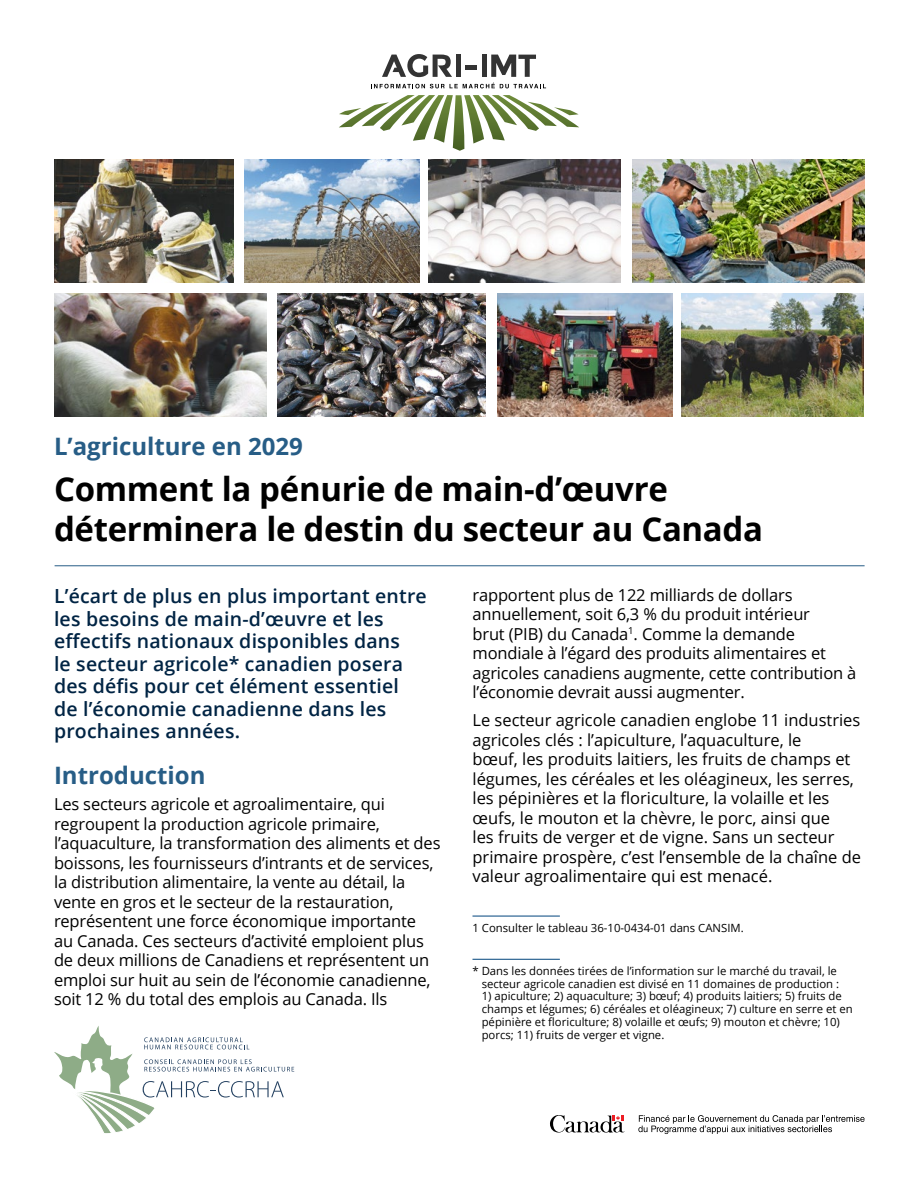
<style>
.page{position:relative;width:918px;height:1188px;background:#fff}
.page>*{position:absolute;margin:0;border:0;box-sizing:border-box;transform-origin:0 0}
.t1{font:700 33px/39.6px "Open Sans";letter-spacing:-.01em;color:#000}
.t2{font:700 24px "Open Sans";color:#275d86}
.t3{font:600 19.5px/22.5px "Open Sans";letter-spacing:.01em;color:#002444}
.t4{font:16.5px/19.5px "Open Sans";letter-spacing:-.01em;color:#000}
.t5{font:11.4px/12.8px "Open Sans";color:#000;text-align:right}
</style>
<div class="page">
<hr style="left:55px;top:565px;width:810px;height:1px;background:#275d86">
<svg style="left:339px;top:95px;width:240px;height:56px"></svg>
<svg style="left:371px;top:83px;width:175px;height:5px"></svg>
<div style="left:456px;top:55px;width:5px;height:22px;background:#333"></div>
<hr style="left:466px;top:65px;width:11px;height:4px;background:#333">
<div style="left:482px;top:55px;width:5px;height:22px;background:#333"></div>
<svg style="left:382px;top:54px;width:70px;height:23px"></svg>
<svg style="left:491px;top:55px;width:45px;height:22px"></svg>
<img style="left:632px;top:159px;width:233px;height:124px">
<img style="left:54px;top:159px;width:179px;height:124px">
<img style="left:244px;top:159px;width:176px;height:124px">
<img style="left:428px;top:159px;width:193px;height:124px">
<img style="left:277px;top:294px;width:209px;height:123px">
<img style="left:497px;top:294px;width:176px;height:123px">
<img style="left:682px;top:294px;width:182px;height:123px">
<img style="left:54px;top:294px;width:212px;height:123px">
<svg style="left:54px;top:1026px;width:240px;height:108px"></svg>
<hr style="left:472px;top:916px;width:88px;height:1px;background:#00447c">
<hr style="left:472px;top:959px;width:88px;height:1px;background:#00447c">
<svg style="left:550px;top:1115px;width:75px;height:18px"></svg>
<svg style="left:638px;top:1115px;width:227px;height:19px"></svg>
<h2 class="t2" style="left:54px;top:429px;width:250px">L’agriculture en 2029</h2>
<h1 class="t1" style="left:54px;top:469px;width:711px">Comment la pénurie de main-d’œuvre déterminera le destin du secteur au Canada</h1>
<p class="t3" style="left:54px;top:584px;width:374px">L’écart de plus en plus important entre les besoins de main-d’œuvre et les effectifs nationaux disponibles dans<br>le secteur agricole* canadien posera des défis pour cet élément essentiel de l’économie canadienne dans les prochaines années.</p>
<h2 class="t2" style="left:54px;top:758px;width:153px">Introduction</h2>
<p class="t4" style="left:54px;top:794px;width:388px">Les secteurs agricole et agroalimentaire, qui regroupent la production agricole primaire, l’aquaculture, la transformation des aliments et des boissons, les fournisseurs d’intrants et de services, la distribution alimentaire, la vente au détail, la vente en gros et le secteur de la restauration, représentent une force économique importante<br>au Canada. Ces secteurs d’activité emploient plus de deux millions de Canadiens et représentent un emploi sur huit au sein de l’économie canadienne, soit 12 % du total des emplois au Canada. Ils</p>
<p class="t4" style="left:472px;top:585px;width:385px">rapportent plus de 122 milliards de dollars annuellement, soit 6,3 % du produit intérieur<br>brut (PIB) du Canada<sup>1</sup>. Comme la demande mondiale à l’égard des produits alimentaires et agricoles canadiens augmente, cette contribution à l’économie devrait aussi augmenter.</p>
<p class="t4" style="left:472px;top:710px;width:390px">Le secteur agricole canadien englobe 11 industries agricoles clés : l’apiculture, l’aquaculture, le<br>bœuf, les produits laitiers, les fruits de champs et légumes, les céréales et les oléagineux, les serres, les pépinières et la floriculture, la volaille et les œufs, le mouton et la chèvre, le porc, ainsi que<br>les fruits de verger et de vigne. Sans un secteur primaire prospère, c’est l’ensemble de la chaîne de valeur agroalimentaire qui est menacé.</p>
<p class="t5" style="left:472px;top:921px;width:273px">1 Consulter le tableau 36-10-0434-01 dans CANSIM.</p>
<p class="t5" style="left:472px;top:964px;width:368px">* Dans les données tirées de l’information sur le marché du travail, le secteur agricole canadien est divisé en 11 domaines de production :</p>
<p class="t5" style="left:482px;top:990px;width:373px;text-align:left">1) apiculture; 2) aquaculture; 3) bœuf; 4) produits laitiers; 5) fruits de champs et légumes; 6) céréales et oléagineux; 7) culture en serre et en pépinière et floriculture; 8) volaille et œufs; 9) mouton et chèvre; 10) porcs; 11) fruits de verger et vigne.</p>
</div>
